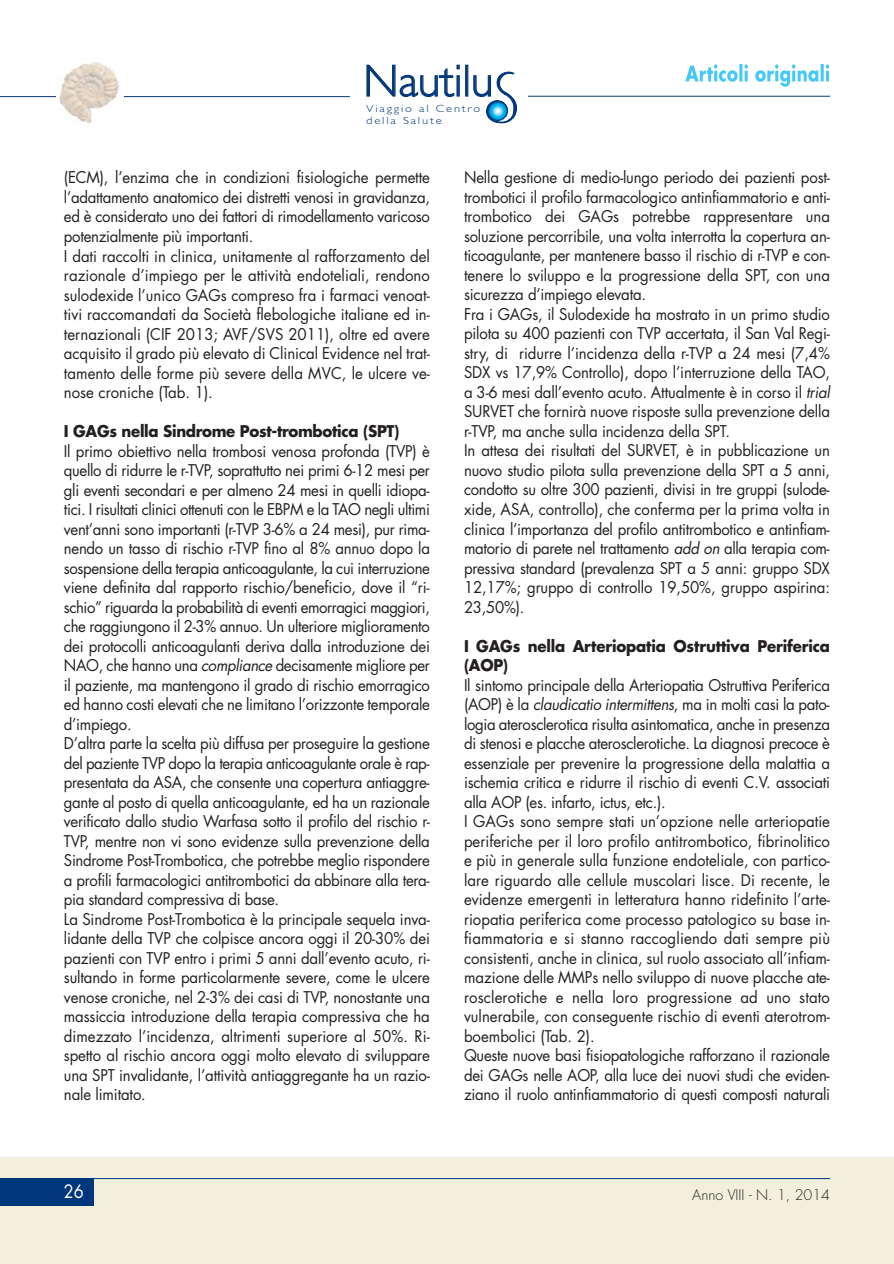
<style>
.page{position:relative;width:894px;height:1264px;background:#fff}
.page>*{position:absolute;margin:0;border:0;box-sizing:border-box;transform-origin:0 0}
.t1{font:300 45.45px "Gill Sans";color:#00367b}
.t2{font:18px "Futura Std";color:#fff;scale:.9 1}
.t3{font:15.75px/19.5px "Futura Std";letter-spacing:-.015em;color:#231f20;scale:.95 1}
.t4{font:700 15.75px/19.5px "Futura Std";letter-spacing:-.01em;color:#231f20;scale:.95 1}
.t5{font:300 14.25px "Futura Std";color:#231f20}
.t6{font:300 10.5px/12.1px "Gill Sans";letter-spacing:.145em;color:#00367b;scale:1.2 1}
.s1{font-style:italic}
</style>
<div class="page">
<div style="left:0;top:1157px;width:893px;height:107px;background:#f2f0dc"></div>
<div style="left:0;top:1178px;width:94px;height:27px;background:#00367b"></div>
<svg style="left:486px;top:71px;width:31px;height:53px"></svg>
<svg style="left:487px;top:101px;width:20px;height:20px"></svg>
<div style="left:487px;top:100px;width:20px;height:21px;border:1px solid #00367b;border-radius:50%"></div>
<hr style="left:527px;top:96px;width:302px;height:1px;background:#00367b">
<hr style="left:0;top:1178px;width:829px;height:1px;background:#00367b">
<hr style="left:0;top:96px;width:350px;height:1px;background:#00367b">
<img style="left:57px;top:62px;width:66px;height:61px">
<svg style="left:685px;top:64px;width:143px;height:23px"></svg>
<h1 class="t1" style="left:363px;top:65px;width:131px">Nautilu</h1>
<p class="t6" style="left:366px;top:103px;width:97px">Viaggio al Centro della Salute</p>
<p class="t3" style="left:64px;top:169px;width:386px">(ECM), l’enzima che in condizioni fisiologiche permette l’adattamento anatomico dei distretti venosi in gravidanza, ed è considerato uno dei fattori di rimodellamento varicoso potenzialmente più importanti.<br>I dati raccolti in clinica, unitamente al rafforzamento del razionale d’impiego per le attività endoteliali, rendono sulodexide l’unico GAGs compreso fra i farmaci venoat&shy;tivi raccomandati da Società flebologiche italiane ed in&shy;ternazionali (CIF 2013; AVF/SVS 2011), oltre ed avere acquisito il grado più elevato di Clinical Evidence nel trat&shy;tamento delle forme più severe della MVC, le ulcere ve&shy;nose croniche (Tab. 1).</p>
<p class="t4" style="left:64px;top:423px;width:354px">I GAGs nella Sindrome Post-trombotica (SPT)</p>
<p class="t3" style="left:64px;top:442px;width:386px">Il primo obiettivo nella trombosi venosa profonda (TVP) è quello di ridurre le r-TVP, soprattutto nei primi 6-12 mesi per gli eventi secondari e per almeno 24 mesi in quelli idiopa&shy;tici. I risultati clinici ottenuti con le EBPM e la TAO negli ultimi vent’anni sono importanti (r-TVP 3-6% a 24 mesi), pur rima&shy;nendo un tasso di rischio r-TVP fino al 8% annuo dopo la sospensione della terapia anticoagulante, la cui interruzione viene definita dal rapporto rischio/beneficio, dove il “ri&shy;schio” riguarda la probabilità di eventi emorragici maggiori, che raggiungono il 2-3% annuo. Un ulteriore miglioramento dei protocolli anticoagulanti deriva dalla introduzione dei NAO, che hanno una <span class="s1">compliance</span> decisamente migliore per il paziente, ma mantengono il grado di rischio emorragico ed hanno costi elevati che ne limitano l’orizzonte temporale d’impiego.<br>D’altra parte la scelta più diffusa per proseguire la gestione del paziente TVP dopo la terapia anticoagulante orale è rap&shy;presentata da ASA, che consente una copertura antiaggre&shy;gante al posto di quella anticoagulante, ed ha un razionale verificato dallo studio Warfasa sotto il profilo del rischio r-TVP, mentre non vi sono evidenze sulla prevenzione della Sindrome Post-Trombotica, che potrebbe meglio rispondere a profili farmacologici antitrombotici da abbinare alla tera&shy;pia standard compressiva di base.<br>La Sindrome Post-Trombotica è la principale sequela inva&shy;lidante della TVP che colpisce ancora oggi il 20-30% dei pazienti con TVP entro i primi 5 anni dall’evento acuto, ri&shy;sultando in forme particolarmente severe, come le ulcere venose croniche, nel 2-3% dei casi di TVP, nonostante una massiccia introduzione della terapia compressiva che ha dimezzato l’incidenza, altrimenti superiore al 50%. Ri&shy;spetto al rischio ancora oggi molto elevato di sviluppare una SPT invalidante, l’attività antiaggregante ha un razio&shy;nale limitato.</p>
<p class="t3" style="left:464px;top:169px;width:386px">Nella gestione di medio-lungo periodo dei pazienti post&shy;trombotici il profilo farmacologico antinfiammatorio e anti&shy;trombotico dei GAGs potrebbe rappresentare una soluzione percorribile, una volta interrotta la copertura an&shy;ticoagulante, per mantenere basso il rischio di r-TVP e con&shy;tenere lo sviluppo e la progressione della SPT, con una sicurezza d’impiego elevata.<br>Fra i GAGs, il Sulodexide ha mostrato in un primo studio pilota su 400 pazienti con TVP accertata, il San Val Regi&shy;stry, di ridurre l’incidenza della r-TVP a 24 mesi (7,4% SDX vs 17,9% Controllo), dopo l’interruzione della TAO, a 3-6 mesi dall’evento acuto. Attualmente è in corso il <span class="s1">trial </span>SURVET che fornirà nuove risposte sulla prevenzione della r-TVP, ma anche sulla incidenza della SPT.<br>In attesa dei risultati del SURVET, è in pubblicazione un nuovo studio pilota sulla prevenzione della SPT a 5 anni, condotto su oltre 300 pazienti, divisi in tre gruppi (sulode&shy;xide, ASA, controllo), che conferma per la prima volta in clinica l’importanza del profilo antitrombotico e antinfiam&shy;matorio di parete nel trattamento <span class="s1">add on</span> alla terapia com&shy;pressiva standard (prevalenza SPT a 5 anni: gruppo SDX 12,17%; gruppo di controllo 19,50%, gruppo aspirina:<br>23,50%).</p>
<p class="t4" style="left:464px;top:637px;width:386px">I GAGs nella Arteriopatia Ostruttiva Periferica (AOP)</p>
<p class="t3" style="left:464px;top:676px;width:386px">Il sintomo principale della Arteriopatia Ostruttiva Periferica (AOP) è la <span class="s1">claudicatio intermittens</span>, ma in molti casi la pato&shy;logia aterosclerotica risulta asintomatica, anche in presenza di stenosi e placche aterosclerotiche. La diagnosi precoce è essenziale per prevenire la progressione della malattia a ischemia critica e ridurre il rischio di eventi C.V. associati alla AOP (es. infarto, ictus, etc.).<br>I GAGs sono sempre stati un’opzione nelle arteriopatie periferiche per il loro profilo antitrombotico, fibrinolitico e più in generale sulla funzione endoteliale, con partico&shy;lare riguardo alle cellule muscolari lisce. Di recente, le evidenze emergenti in letteratura hanno ridefinito l’arte&shy;riopatia periferica come processo patologico su base in&shy;fiammatoria e si stanno raccogliendo dati sempre più consistenti, anche in clinica, sul ruolo associato all’infiam&shy;mazione delle MMPs nello sviluppo di nuove placche ate&shy;rosclerotiche e nella loro progressione ad uno stato vulnerabile, con conseguente rischio di eventi aterotrom&shy;boembolici (Tab. 2).<br>Queste nuove basi fisiopatologiche rafforzano il razionale dei GAGs nelle AOP, alla luce dei nuovi studi che eviden&shy;ziano il ruolo antinfiammatorio di questi composti naturali</p>
<p class="t2" style="left:64px;top:1182px;width:24px">26</p>
<p class="t5" style="left:692px;top:1186px;width:139px">Anno VIII - N. 1, 2014</p>
</div>
